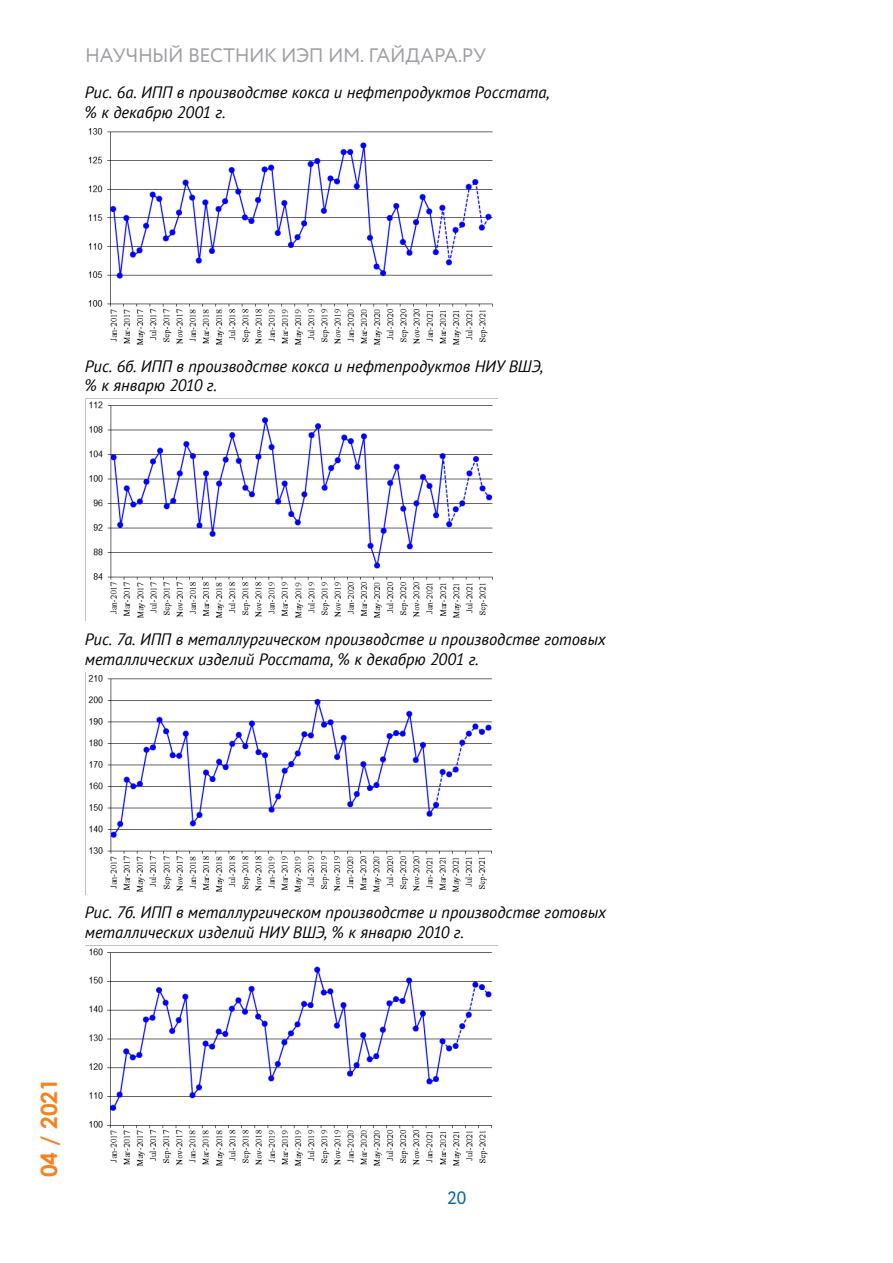
<style>
.page{position:relative;width:893px;height:1263px;background:#fff}
.page>*{position:absolute;margin:0;border:0;box-sizing:border-box;transform-origin:0 0}
.t1{font:700 22.5px "Century Gothic";color:#f58220}
.t2{font:19.5px "Circe";letter-spacing:-.025em;color:#9d9fa2}
.t3{font:18px "Circe";color:#0064a4}
.t4{font:italic 16.5px/19.8px "PT Sans";letter-spacing:-.005em;color:#000}
</style>
<div class="page">
<img style="left:88px;top:128px;width:405px;height:217px">
<img style="left:85px;top:399px;width:408px;height:222px">
<img style="left:85px;top:672px;width:408px;height:222px">
<img style="left:89px;top:948px;width:403px;height:218px">
<p class="t2" style="left:85px;top:43px;width:402px">НАУЧНЫЙ ВЕСТНИК ИЭП ИМ. ГАЙДАРА.РУ</p>
<p class="t4" style="left:85px;top:82px;width:466px">Рис. 6а. ИПП в производстве кокса и нефтепродуктов Росстата, % к декабрю 2001 г.</p>
<p class="t4" style="left:85px;top:356px;width:460px">Рис. 6б. ИПП в производстве кокса и нефтепродуктов НИУ ВШЭ, % к январю 2010 г.</p>
<p class="t4" style="left:85px;top:629px;width:523px">Рис. 7а. ИПП в металлургическом производстве и производстве готовых металлических изделий Росстата, % к декабрю 2001 г.</p>
<p class="t4" style="left:85px;top:902px;width:523px">Рис. 7б. ИПП в металлургическом производстве и производстве готовых металлических изделий НИУ ВШЭ, % к январю 2010 г.</p>
<h1 class="t1" style="left:32px;top:1177px;width:100px;rotate:-90deg">04 / 2021</h1>
<p class="t3" style="left:447px;top:1186px;width:21px">20</p>
</div>
